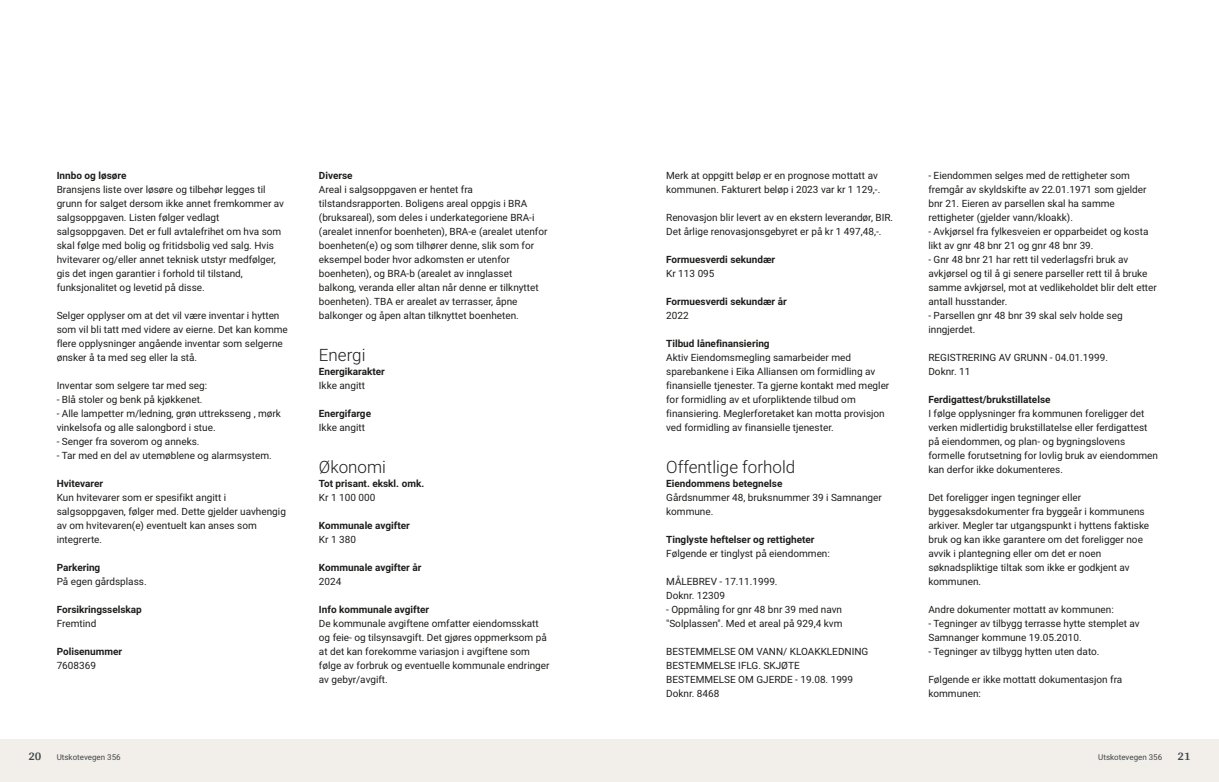
<style>
.page{position:relative;width:1219px;height:782px;background:#fff}
.page>*{position:absolute;margin:0;border:0;box-sizing:border-box;transform-origin:0 0}
.t1{font:300 17px "Roboto Vitec";color:#1d1d1b}
.t2{font:700 12px "Arya";color:#414749}
.t3{font:10px/14px "Roboto Vitec";color:#1d1d1b}
.t4{font:700 10px "Roboto Vitec";color:#1d1d1b}
.t5{font:8px "Roboto Vitec";color:#414749}
</style>
<div class="page">
<div style="left:0;top:739px;width:612px;height:42px;background:#f2eeea"></div>
<div style="left:607px;top:739px;width:612px;height:42px;background:#f2eeea"></div>
<p class="t4" style="left:57px;top:168px;width:71px">Innbo og løsøre</p>
<p class="t3" style="left:57px;top:181px;width:229px">Bransjens liste over løsøre og tilbehør legges til grunn for salget dersom ikke annet fremkommer av salgsoppgaven. Listen følger vedlagt salgsoppgaven. Det er full avtalefrihet om hva som skal følge med bolig og fritidsbolig ved salg. Hvis hvitevarer og/ eller annet teknisk utstyr medfølger, gis det ingen garantier i forhold til tilstand, funksjonalitet og levetid på disse.</p>
<p class="t3" style="left:57px;top:307px;width:233px">Selger opplyser om at det vil være inventar i hytten som vil bli tatt med videre av eierne. Det kan komme flere opplysninger angående inventar som selgerne ønsker å ta med seg eller la stå.</p>
<p class="t3" style="left:57px;top:377px;width:226px">Inventar som selgere tar med seg:<br>‑ Blå stoler og benk på kjøkkenet.<br>‑ Alle lampetter m/ ledning, grøn uttreksseng , mørk vinkelsofa og alle salongbord i stue.<br>‑ Senger fra soverom og anneks.<br>‑ Tar med en del av utemøblene og alarmsystem.</p>
<p class="t4" style="left:57px;top:476px;width:48px">Hvitevarer</p>
<p class="t3" style="left:57px;top:489px;width:231px">Kun hvitevarer som er spesifikt angitt i salgsoppgaven, følger med. Dette gjelder uavhengig av om hvitevaren(e) eventuelt kan anses som integrerte.</p>
<p class="t4" style="left:57px;top:560px;width:45px">Parkering</p>
<p class="t3" style="left:57px;top:573px;width:91px">På egen gårdsplass.</p>
<p class="t4" style="left:57px;top:602px;width:87px">Forsikringsselskap</p>
<p class="t3" style="left:57px;top:615px;width:41px">Fremtind</p>
<p class="t4" style="left:57px;top:644px;width:67px">Polisenummer</p>
<p class="t3" style="left:57px;top:657px;width:41px">7608369</p>
<p class="t2" style="left:28px;top:749px;width:15px">20</p>
<p class="t5" style="left:57px;top:751px;width:66px">Utskotevegen 356</p>
<p class="t4" style="left:319px;top:168px;width:35px">Diverse</p>
<p class="t3" style="left:319px;top:181px;width:230px">Areal i salgsoppgaven er hentet fra tilstandsrapporten. Boligens areal oppgis i BRA (bruksareal), som deles i underkategoriene BRA‑i (arealet innenfor boenheten), BRA‑e (arealet utenfor boenheten(e) og som tilhører denne, slik som for eksempel boder hvor adkomsten er utenfor boenheten), og BRA‑b (arealet av innglasset balkong, veranda eller altan når denne er tilknyttet boenheten). TBA er arealet av terrasser, åpne balkonger og åpen altan tilknyttet boenheten.</p>
<h1 class="t1" style="left:319px;top:342px;width:48px">Energi</h1>
<p class="t4" style="left:319px;top:364px;width:67px">Energikarakter</p>
<p class="t3" style="left:319px;top:377px;width:48px">Ikke angitt</p>
<p class="t4" style="left:319px;top:406px;width:54px">Energifarge</p>
<p class="t3" style="left:319px;top:419px;width:48px">Ikke angitt</p>
<h1 class="t1" style="left:319px;top:454px;width:69px">Økonomi</h1>
<p class="t4" style="left:319px;top:476px;width:107px">Tot prisant. ekskl. omk.</p>
<p class="t3" style="left:319px;top:489px;width:58px">Kr 1 100 000</p>
<p class="t4" style="left:319px;top:518px;width:92px">Kommunale avgifter</p>
<p class="t3" style="left:319px;top:531px;width:39px">Kr 1 380</p>
<p class="t4" style="left:319px;top:560px;width:104px">Kommunale avgifter år</p>
<p class="t3" style="left:319px;top:573px;width:24px">2024</p>
<p class="t4" style="left:319px;top:602px;width:112px">Info kommunale avgifter</p>
<p class="t3" style="left:319px;top:615px;width:232px">De kommunale avgiftene omfatter eiendomsskatt og feie‑ og tilsynsavgift. Det gjøres oppmerksom på at det kan forekomme variasjon i avgiftene som følge av forbruk og eventuelle kommunale endringer av gebyr/ avgift.</p>
<p class="t3" style="left:666px;top:167px;width:216px">Merk at oppgitt beløp er en prognose mottatt av kommunen. Fakturert beløp i 2023 var kr 1 129,‑.</p>
<p class="t3" style="left:666px;top:209px;width:229px">Renovasjon blir levert av en ekstern leverandør, BIR.<br>Det årlige renovasjonsgebyret er på kr 1 497,48,‑.</p>
<p class="t4" style="left:666px;top:252px;width:111px">Formuesverdi sekundær</p>
<p class="t3" style="left:666px;top:265px;width:50px">Kr 113 095</p>
<p class="t4" style="left:666px;top:294px;width:122px">Formuesverdi sekundær år</p>
<p class="t3" style="left:666px;top:307px;width:24px">2022</p>
<p class="t4" style="left:666px;top:336px;width:105px">Tilbud lånefinansiering</p>
<p class="t3" style="left:666px;top:349px;width:225px">Aktiv Eiendomsmegling samarbeider med sparebankene i Eika Alliansen om formidling av finansielle tjenester. Ta gjerne kontakt med megler for formidling av et uforpliktende tilbud om finansiering. Meglerforetaket kan motta provisjon ved formidling av finansielle tjenester.</p>
<h1 class="t1" style="left:666px;top:454px;width:131px">Offentlige forhold</h1>
<p class="t4" style="left:666px;top:476px;width:118px">Eiendommens betegnelse</p>
<p class="t3" style="left:666px;top:489px;width:217px">Gårdsnummer 48, bruksnummer 39 i Samnanger kommune.</p>
<p class="t4" style="left:666px;top:532px;width:150px">Tinglyste heftelser og rettigheter</p>
<p class="t3" style="left:666px;top:545px;width:165px">Følgende er tinglyst på eiendommen:</p>
<p class="t3" style="left:666px;top:573px;width:178px">MÅLEBREV ‑ 17.11.1999.<br>Doknr. 12309<br>‑ Oppmåling for gnr 48 bnr 39 med navn "Solplassen". Med et areal på 929,4 kvm</p>
<p class="t3" style="left:666px;top:643px;width:204px">BESTEMMELSE OM VANN/ KLOAKKLEDNING<br>BESTEMMELSE IFLG. SKJØTE<br>BESTEMMELSE OM GJERDE ‑ 19.08. 1999<br>Doknr. 8468</p>
<p class="t3" style="left:928px;top:167px;width:230px">‑ Eiendommen selges med de rettigheter som fremgår av skyldskifte av 22.01.1971 som gjelder bnr 21. Eieren av parsellen skal ha samme rettigheter (gjelder vann/ kloakk).<br>‑ Avkjørsel fra fylkesveien er opparbeidet og kosta likt av gnr 48 bnr 21 og gnr 48 bnr 39.<br>‑ Gnr 48 bnr 21 har rett til vederlagsfri bruk av avkjørsel og til å gi senere parseller rett til å bruke samme avkjørsel, mot at vedlikeholdet blir delt etter antall husstander.<br>‑ Parsellen gnr 48 bnr 39 skal selv holde seg inngjerdet.</p>
<p class="t3" style="left:928px;top:349px;width:181px">REGISTRERING AV GRUNN ‑ 04.01.1999.<br>Doknr. 11</p>
<p class="t4" style="left:928px;top:392px;width:124px">Ferdigattest/ brukstillatelse</p>
<p class="t3" style="left:928px;top:405px;width:231px">I følge opplysninger fra kommunen foreligger det verken midlertidig brukstillatelse eller ferdigattest på eiendommen, og plan‑ og bygningslovens formelle forutsetning for lovlig bruk av eiendommen kan derfor ikke dokumenteres.</p>
<p class="t3" style="left:928px;top:489px;width:222px">Det foreligger ingen tegninger eller byggesaksdokumenter fra byggeår i kommunens arkiver. Megler tar utgangspunkt i hyttens faktiske bruk og kan ikke garantere om det foreligger noe avvik i plantegning eller om det er noen søknadspliktige tiltak som ikke er godkjent av kommunen.</p>
<p class="t3" style="left:928px;top:601px;width:213px">Andre dokumenter mottatt av kommunen:<br>‑ Tegninger av tilbygg terrasse hytte stemplet av Samnanger kommune 19.05.2010.<br>‑ Tegninger av tilbygg hytten uten dato.</p>
<p class="t3" style="left:928px;top:671px;width:195px">Følgende er ikke mottatt dokumentasjon fra kommunen:</p>
<p class="t5" style="left:1098px;top:751px;width:66px">Utskotevegen 356</p>
<p class="t2" style="left:1177px;top:749px;width:15px">21</p>
</div>
